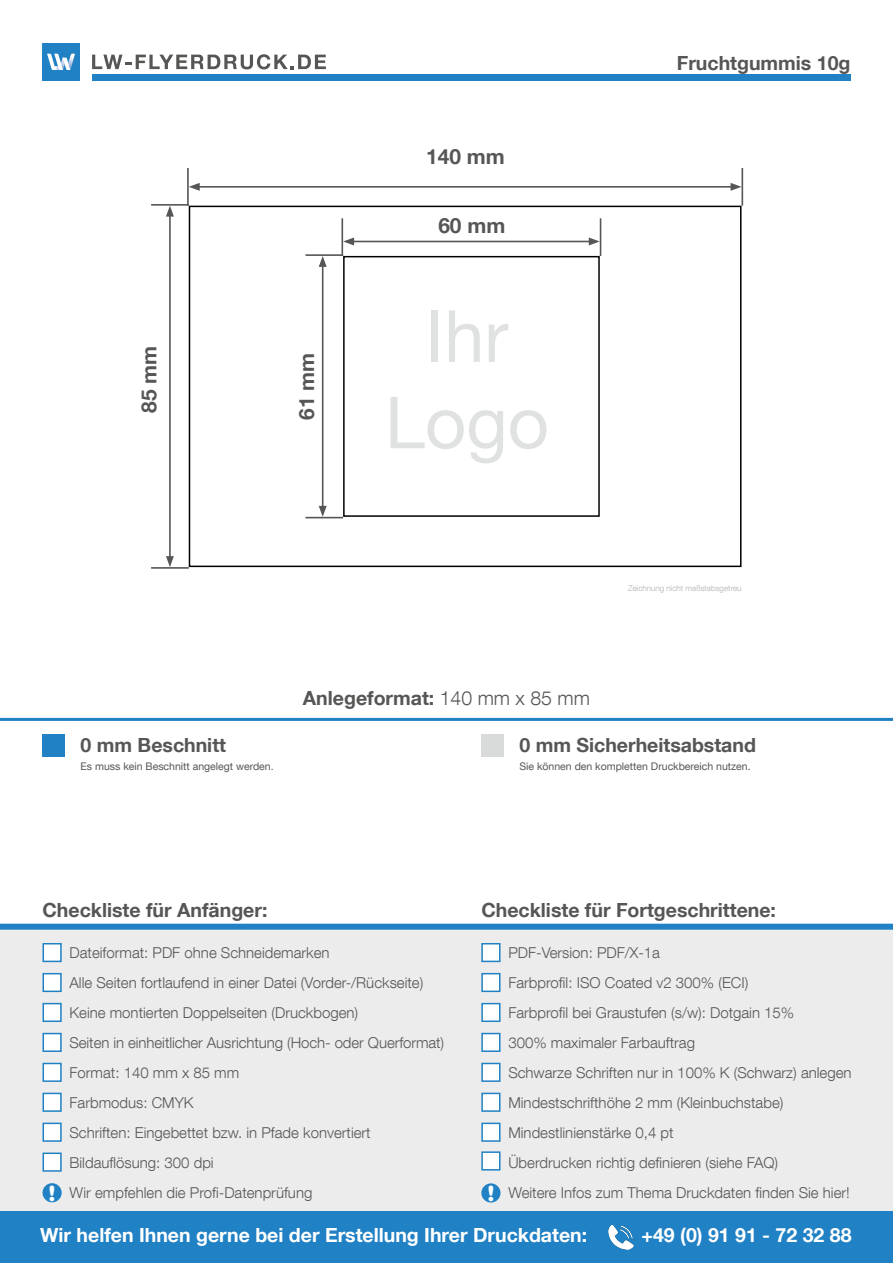
<style>
.page{position:relative;width:893px;height:1263px;background:#fff}
.page>*{position:absolute;margin:0;border:0;box-sizing:border-box;transform-origin:0 0}
.t1{font:72px/86.4px "Helvetica Neue LT Com";color:#d9dada;text-align:center}
.t2{font:900 21px "Helvetica Rounded";color:#fff}
.t3{font:700 20.85px "Helvetica Neue LT Com";color:#565655}
.t4{font:700 19.5px "Helvetica Neue LT Com";color:#565655}
.t5{font:700 19.5px "Helvetica Neue LT Com";color:#fff}
.t6{font:300 15px "Helvetica Neue LT Com";color:#565655}
.t7{font:10.5px "Helvetica Neue LT Com";color:#565655}
.t8{font:300 8.1px "Helvetica Neue LT Com";color:#b1b2b3}
.s1{font-weight:300}
</style>
<div class="page">
<div style="left:0;top:927px;width:893px;height:309px;background:#ececec"></div>
<div style="left:0;top:924px;width:893px;height:6px;background:#2081c4"></div>
<hr style="left:0;top:718px;width:893px;height:3px;background:#2081c4">
<div style="left:43px;top:735px;width:22px;height:22px;background:#2081c4"></div>
<div style="left:481px;top:735px;width:22px;height:22px;background:#d9dada"></div>
<div style="left:43px;top:943px;width:19px;height:19px;background:#fff;border:2px solid #2081c4"></div>
<div style="left:481px;top:943px;width:19px;height:19px;background:#fff;border:2px solid #2081c4"></div>
<div style="left:43px;top:973px;width:19px;height:19px;background:#fff;border:2px solid #2081c4"></div>
<div style="left:481px;top:973px;width:19px;height:19px;background:#fff;border:2px solid #2081c4"></div>
<div style="left:43px;top:1003px;width:19px;height:19px;background:#fff;border:2px solid #2081c4"></div>
<div style="left:481px;top:1003px;width:19px;height:19px;background:#fff;border:2px solid #2081c4"></div>
<div style="left:43px;top:1033px;width:19px;height:19px;background:#fff;border:2px solid #2081c4"></div>
<div style="left:43px;top:1063px;width:19px;height:19px;background:#fff;border:2px solid #2081c4"></div>
<div style="left:43px;top:1093px;width:19px;height:19px;background:#fff;border:2px solid #2081c4"></div>
<div style="left:43px;top:1183px;width:19px;height:19px;background:#2081c4;border-radius:50%"></div>
<div style="left:481px;top:1183px;width:19px;height:19px;background:#2081c4;border-radius:50%"></div>
<div style="left:0;top:1212px;width:893px;height:51px;background:#2081c4"></div>
<img style="left:608px;top:1224px;width:26px;height:26px">
<hr style="left:151px;top:204px;width:38px;height:2px;background:#565655">
<hr style="left:741px;top:168px;width:2px;height:38px;background:#565655">
<hr style="left:151px;top:567px;width:38px;height:2px;background:#565655">
<hr style="left:187px;top:168px;width:2px;height:38px;background:#565655">
<hr style="left:169px;top:214px;width:2px;height:345px;background:#565655">
<svg style="left:166px;top:206px;width:8px;height:11px"></svg>
<svg style="left:166px;top:556px;width:8px;height:11px"></svg>
<hr style="left:197px;top:186px;width:536px;height:2px;background:#565655">
<svg style="left:731px;top:183px;width:10px;height:8px"></svg>
<svg style="left:189px;top:183px;width:11px;height:8px"></svg>
<div style="left:189px;top:206px;width:552px;height:361px;background:#fff;border:2px solid #000"></div>
<div style="left:92px;top:74px;width:758px;height:6px;background:#2081c4"></div>
<svg style="left:92px;top:54px;width:234px;height:15px"></svg>
<div style="left:43px;top:43px;width:37px;height:37px;background:#2081c4"></div>
<svg style="left:47px;top:54px;width:28px;height:16px"></svg>
<div style="left:343px;top:256px;width:257px;height:261px;border:2px solid #000"></div>
<hr style="left:600px;top:218px;width:1px;height:38px;background:#565655">
<hr style="left:341px;top:218px;width:2px;height:38px;background:#565655">
<hr style="left:351px;top:241px;width:240px;height:1px;background:#565655">
<svg style="left:589px;top:237px;width:11px;height:8px"></svg>
<svg style="left:343px;top:237px;width:11px;height:8px"></svg>
<hr style="left:305px;top:254px;width:38px;height:2px;background:#565655">
<hr style="left:305px;top:517px;width:38px;height:1px;background:#565655">
<hr style="left:322px;top:264px;width:1px;height:244px;background:#565655">
<svg style="left:319px;top:256px;width:8px;height:11px"></svg>
<svg style="left:319px;top:506px;width:8px;height:11px"></svg>
<div style="left:43px;top:1122px;width:19px;height:20px;background:#fff;border:2px solid #2081c4"></div>
<div style="left:43px;top:1152px;width:19px;height:20px;background:#fff;border:2px solid #2081c4"></div>
<div style="left:481px;top:1033px;width:19px;height:19px;background:#fff;border:2px solid #2081c4"></div>
<div style="left:481px;top:1063px;width:19px;height:19px;background:#fff;border:2px solid #2081c4"></div>
<div style="left:481px;top:1093px;width:19px;height:19px;background:#fff;border:2px solid #2081c4"></div>
<div style="left:481px;top:1122px;width:19px;height:20px;background:#fff;border:2px solid #2081c4"></div>
<div style="left:481px;top:1151px;width:19px;height:19px;background:#fff;border:2px solid #2081c4"></div>
<p class="t3" style="left:136px;top:413px;width:68px;rotate:-90deg">85 mm</p>
<p class="t3" style="left:294px;top:420px;width:68px;rotate:-90deg">61 mm</p>
<p class="t3" style="left:426px;top:144px;width:80px">140 mm</p>
<p class="t3" style="left:438px;top:212px;width:68px">60 mm</p>
<h1 class="t1" style="left:385px;top:291px;width:166px">Ihr<br>Logo</h1>
<p class="t4" style="left:677px;top:51px;width:175px">Fruchtgummis 10g</p>
<p class="t8" style="left:628px;top:583px;width:115px">Zeichnung nicht maßstabsgetreu</p>
<p class="t4" style="left:81px;top:733px;width:147px">0 mm Beschnitt</p>
<p class="t7" style="left:81px;top:760px;width:195px">Es muss kein Beschnitt angelegt werden.</p>
<p class="t4" style="left:303px;top:686px;width:289px">Anlegeformat: <span class="s1">140 mm x 85 mm</span></p>
<p class="t4" style="left:519px;top:733px;width:238px">0 mm Sicherheitsabstand</p>
<p class="t7" style="left:519px;top:760px;width:233px">Sie können den kompletten Druckbereich nutzen.</p>
<p class="t4" style="left:43px;top:897px;width:226px">Checkliste für Anfänger:</p>
<p class="t4" style="left:481px;top:897px;width:296px">Checkliste für Fortgeschrittene:</p>
<p class="t4" style="left:43px;top:942px;width:144px">DATEIAUFBAU:</p>
<p class="t4" style="left:495px;top:933px;width:144px">DATEIAUFBAU:</p>
<p class="t6" style="left:70px;top:943px;width:262px">Dateiformat: PDF ohne Schneidemarken</p>
<p class="t6" style="left:70px;top:973px;width:355px">Alle Seiten fortlaufend in einer Datei (Vorder-/Rückseite)</p>
<p class="t6" style="left:70px;top:1003px;width:290px">Keine montierten Doppelseiten (Druckbogen)</p>
<p class="t6" style="left:70px;top:1033px;width:376px">Seiten in einheitlicher Ausrichtung (Hoch- oder Querformat)</p>
<p class="t6" style="left:70px;top:1063px;width:171px">Format: 140 mm x 85 mm</p>
<p class="t6" style="left:70px;top:1093px;width:126px">Farbmodus: CMYK</p>
<p class="t6" style="left:70px;top:1123px;width:303px">Schriften: Eingebettet bzw. in Pfade konvertiert</p>
<p class="t6" style="left:70px;top:1153px;width:146px">Bildauflösung: 300 dpi</p>
<p class="t6" style="left:70px;top:1183px;width:244px">Wir empfehlen die Profi-Datenprüfung</p>
<p class="t6" style="left:508px;top:943px;width:153px">PDF-Version: PDF/X-1a</p>
<p class="t6" style="left:508px;top:973px;width:242px">Farbprofil: ISO Coated v2 300% (ECI)</p>
<p class="t6" style="left:508px;top:1003px;width:287px">Farbprofil bei Graustufen (s/w): Dotgain 15%</p>
<p class="t6" style="left:508px;top:1033px;width:188px">300% maximaler Farbauftrag</p>
<p class="t6" style="left:508px;top:1063px;width:345px">Schwarze Schriften nur in 100% K (Schwarz) anlegen</p>
<p class="t6" style="left:508px;top:1093px;width:277px">Mindestschrifthöhe 2 mm (Kleinbuchstabe)</p>
<p class="t6" style="left:508px;top:1123px;width:167px">Mindestlinienstärke 0,4 pt</p>
<p class="t6" style="left:508px;top:1153px;width:271px">Überdrucken richtig definieren (siehe FAQ)</p>
<p class="t2" style="left:48px;top:1180px;width:9px">!</p>
<p class="t2" style="left:487px;top:1180px;width:9px">!</p>
<p class="t6" style="left:508px;top:1183px;width:343px">Weitere Infos zum Thema Druckdaten finden Sie hier!</p>
<p class="t5" style="left:40px;top:1223px;width:549px">Wir helfen Ihnen gerne bei der Erstellung Ihrer Druckdaten:</p>
<p class="t5" style="left:641px;top:1223px;width:212px">+49 (0) 91 91 - 72 32 88</p>
</div>
